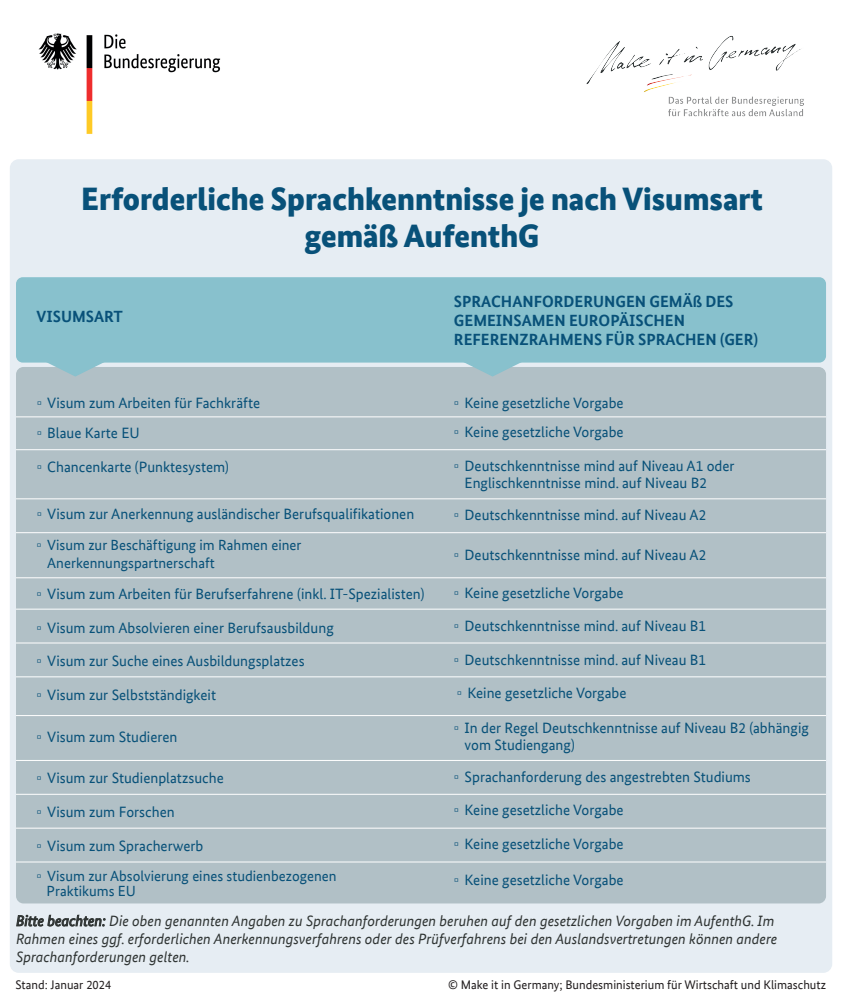
<style>
.page{position:relative;width:844px;height:1000px;background:#fff}
.page>*{position:absolute;margin:0;border:0;box-sizing:border-box;transform-origin:0 0}
.t1{font:900 32.5px/37.5px "Bundes Sans Web";color:#085179;text-align:center}
.t2{font:700 16.25px/18.8px "Bundes Sans Web";color:#085179}
.t3{font:15px/17.5px "Bundes Sans Web";color:#085179}
.t4{font:italic 15px/18px "Bundes Sans Web";color:#2f3433}
.t5{font:14.75px/17.5px "Bundes Sans Web";color:#085179}
.t6{font:12.5px "Bundes Sans Web";color:#231f20}
.s1{font-family:"Times New Roman"}
</style>
<div class="page">
<img style="left:38px;top:33px;width:183px;height:101px">
<img style="left:586px;top:36px;width:218px;height:81px">
<div style="left:10px;top:159px;width:822px;height:814px;background:#e6edf3;border-radius:9px"></div>
<div style="left:16px;top:277px;width:810px;height:86px;background:#88c1cd;border-radius:7px"></div>
<div style="left:16px;top:367px;width:810px;height:536px;background:#b1c0c6;border-radius:7px"></div>
<svg style="left:37px;top:362px;width:77px;height:15px"></svg>
<svg style="left:454px;top:362px;width:77px;height:15px"></svg>
<hr style="left:16px;top:417px;width:810px;height:1px;background:#fff">
<hr style="left:16px;top:449px;width:810px;height:1px;background:#fff">
<hr style="left:16px;top:499px;width:810px;height:1px;background:#fff">
<hr style="left:16px;top:532px;width:810px;height:1px;background:#fff">
<hr style="left:16px;top:577px;width:810px;height:1px;background:#fff">
<hr style="left:16px;top:609px;width:810px;height:1px;background:#fff">
<hr style="left:16px;top:643px;width:810px;height:1px;background:#fff">
<hr style="left:16px;top:677px;width:810px;height:1px;background:#fff">
<hr style="left:16px;top:715px;width:810px;height:1px;background:#fff">
<hr style="left:16px;top:760px;width:810px;height:1px;background:#fff">
<hr style="left:16px;top:794px;width:810px;height:1px;background:#fff">
<hr style="left:16px;top:828px;width:810px;height:1px;background:#fff">
<hr style="left:16px;top:862px;width:810px;height:1px;background:#fff">
<svg style="left:16px;top:914px;width:90px;height:13px"></svg>
<h1 class="t1" style="left:81px;top:180px;width:683px">Erforderliche Sprachkenntnisse je nach Visumsart gemäß AufenthG</h1>
<p class="t2" style="left:37px;top:307px;width:88px">VISUMSART</p>
<p class="t2" style="left:454px;top:292px;width:306px">SPRACHANFORDERUNGEN GEMÄß DES<br>GEMEINSAMEN EUROPÄISCHEN<br>REFERENZRAHMENS FÜR SPRACHEN (GER)</p>
<p class="t3" style="left:37px;top:387px;width:225px;line-height:30.4px"><span class="s1">▫</span> Visum zum Arbeiten für Fachkräfte <span class="s1">▫</span> Blaue Karte EU</p>
<p class="t3" style="left:37px;top:458px;width:194px"><span class="s1">▫</span> Chancenkarte (Punktesystem)</p>
<p class="t3" style="left:37px;top:505px;width:379px"><span class="s1">▫</span> Visum zur Anerkennung ausländischer Berufsqualifikationen</p>
<p class="t5" style="left:47px;top:536px;width:256px;text-indent:-11px"><span class="s1">▫</span> Visum zur Beschäftigung im Rahmen einer<br>Anerkennungspartnerschaft</p>
<p class="t3" style="left:37px;top:585px;width:389px"><span class="s1">▫</span> Visum zum Arbeiten für Berufserfahrene (inkl. IT-Spezialisten)</p>
<p class="t3" style="left:37px;top:619px;width:299px"><span class="s1">▫</span> Visum zum Absolvieren einer Berufsausbildung</p>
<p class="t3" style="left:37px;top:652px;width:269px"><span class="s1">▫</span> Visum zur Suche eines Ausbildungsplatzes</p>
<p class="t3" style="left:37px;top:686px;width:181px"><span class="s1">▫</span> Visum zur Selbstständigkeit</p>
<p class="t3" style="left:37px;top:728px;width:142px"><span class="s1">▫</span> Visum zum Studieren</p>
<p class="t3" style="left:37px;top:769px;width:189px"><span class="s1">▫</span> Visum zur Studienplatzsuche</p>
<p class="t3" style="left:37px;top:803px;width:140px"><span class="s1">▫</span> Visum zum Forschen</p>
<p class="t3" style="left:37px;top:837px;width:168px"><span class="s1">▫</span> Visum zum Spracherwerb</p>
<p class="t5" style="left:47px;top:868px;width:291px;line-height:15px;text-indent:-10px"><span class="s1">▫</span> Visum zur Absolvierung eines studienbezogenen<br>Praktikums EU</p>
<p class="t4" style="left:16px;top:912px;width:763px">Bitte beachten: Die oben genannten Angaben zu Sprachanforderungen beruhen auf den gesetzlichen Vorgaben im AufenthG. Im<br>Rahmen eines ggf. erforderlichen Anerkennungsverfahrens oder des Prüfverfahrens bei den Auslandsvertretungen können andere<br>Sprachanforderungen gelten.</p>
<p class="t3" style="left:454px;top:388px;width:171px;line-height:29px"><span class="s1">▫</span> Keine gesetzliche Vorgabe <span class="s1">▫</span> Keine gesetzliche Vorgabe</p>
<p class="t3" style="left:464px;top:457px;width:271px;text-indent:-11px"><span class="s1">▫</span> Deutschkenntnisse mind auf Niveau A1 oder<br>Englischkenntnisse mind. auf Niveau B2</p>
<p class="t3" style="left:454px;top:506px;width:254px"><span class="s1">▫</span> Deutschkenntnisse mind. auf Niveau A2</p>
<p class="t3" style="left:454px;top:546px;width:254px"><span class="s1">▫</span> Deutschkenntnisse mind. auf Niveau A2</p>
<p class="t3" style="left:454px;top:577px;width:254px;line-height:32.9px"><span class="s1">▫</span> Keine gesetzliche Vorgabe<br><span class="s1">▫</span> Deutschkenntnisse mind. auf Niveau B1</p>
<p class="t3" style="left:454px;top:644px;width:254px;line-height:32.9px"><span class="s1">▫</span> Deutschkenntnisse mind. auf Niveau B1 <span class="s1">▫</span> Keine gesetzliche Vorgabe</p>
<p class="t3" style="left:464px;top:719px;width:346px;text-indent:-11px"><span class="s1">▫</span> In der Regel Deutschkenntnisse auf Niveau B2 (abhängig vom Studiengang)</p>
<p class="t3" style="left:454px;top:768px;width:298px"><span class="s1">▫</span> Sprachanforderung des angestrebten Studiums</p>
<p class="t3" style="left:454px;top:801px;width:171px"><span class="s1">▫</span> Keine gesetzliche Vorgabe</p>
<p class="t3" style="left:454px;top:835px;width:171px"><span class="s1">▫</span> Keine gesetzliche Vorgabe</p>
<p class="t3" style="left:454px;top:871px;width:171px"><span class="s1">▫</span> Keine gesetzliche Vorgabe</p>
<p class="t6" style="left:15px;top:978px;width:97px">Stand: Januar 2024</p>
<p class="t6" style="left:448px;top:978px;width:379px">© Make it in Germany; Bundesministerium für Wirtschaft und Klimaschutz</p>
</div>
